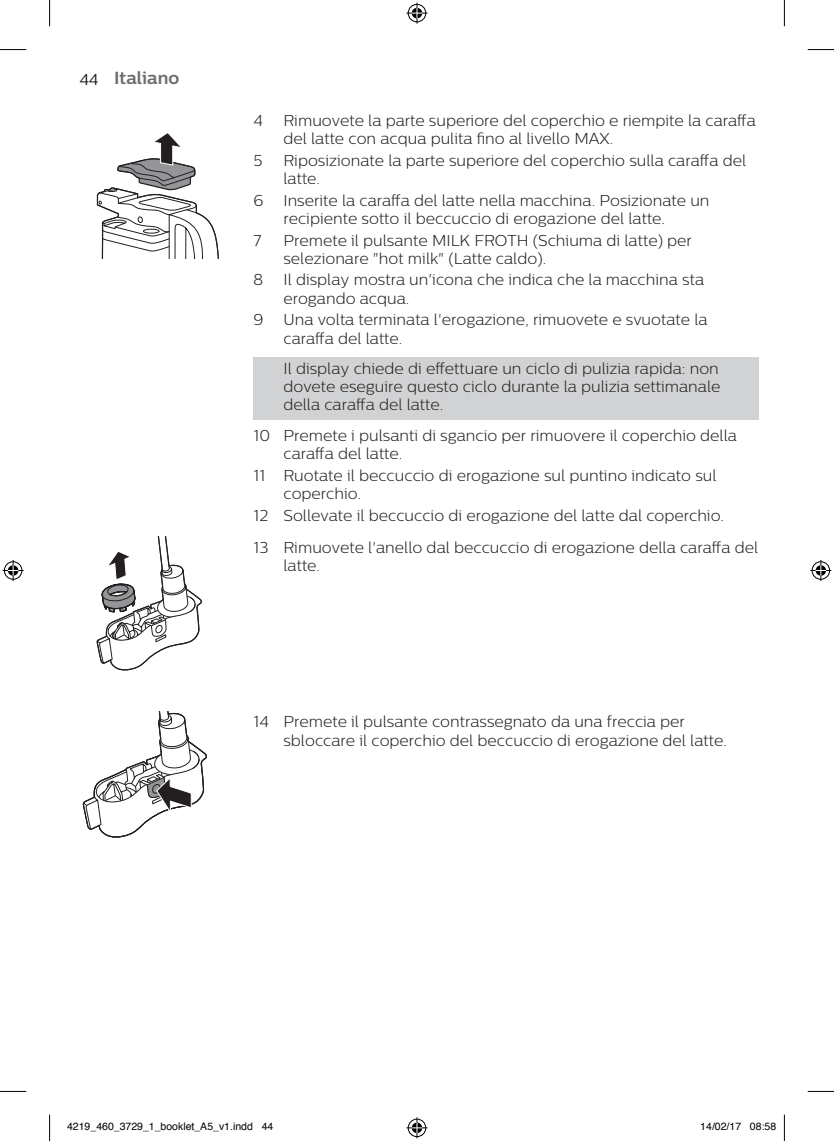
<style>
.page{position:relative;width:834px;height:1141px;background:#fff}
.page>*{position:absolute;margin:0;border:0;box-sizing:border-box;transform-origin:0 0}
.t1{font:700 17.5px "Centrale Sans";color:#6c6d70}
.t2{font:300 15.75px/18.2px "Centrale Sans";color:#231f20}
.t3{font:10.5px "Helvetica";color:#000}
.s1{font-weight:400;font-size:15.75px;color:#231f20}
</style>
<div class="page">
<div style="left:253px;top:357px;width:505px;height:62px;background:#d1d2d4"></div>
<svg style="left:96px;top:133px;width:123px;height:126px"></svg>
<svg style="left:96px;top:537px;width:106px;height:134px"></svg>
<svg style="left:82px;top:712px;width:125px;height:126px"></svg>
<svg style="left:0;top:49px;width:26px;height:1px"></svg>
<svg style="left:807px;top:49px;width:26px;height:1px"></svg>
<svg style="left:0;top:1091px;width:26px;height:1px"></svg>
<svg style="left:807px;top:1091px;width:26px;height:1px"></svg>
<svg style="left:49px;top:0;width:1px;height:26px"></svg>
<svg style="left:49px;top:1115px;width:1px;height:26px"></svg>
<svg style="left:783px;top:0;width:1px;height:26px"></svg>
<svg style="left:783px;top:1115px;width:1px;height:26px"></svg>
<svg style="left:406px;top:3px;width:21px;height:21px"></svg>
<svg style="left:406px;top:1117px;width:21px;height:21px"></svg>
<svg style="left:3px;top:560px;width:21px;height:21px"></svg>
<svg style="left:810px;top:560px;width:21px;height:21px"></svg>
<p class="t1" style="left:79px;top:68px;width:101px"><span class="s1">44</span> Italiano</p>
<p class="t2" style="left:253px;top:111px;width:11px">4</p>
<p class="t2" style="left:283px;top:111px;width:474px">Rimuovete la parte superiore del coperchio e riempite la caraffa del latte con acqua pulita fino al livello MAX.</p>
<p class="t2" style="left:253px;top:151px;width:11px">5</p>
<p class="t2" style="left:283px;top:151px;width:464px">Riposizionate la parte superiore del coperchio sulla caraffa del latte.</p>
<p class="t2" style="left:253px;top:191px;width:12px">6</p>
<p class="t2" style="left:283px;top:191px;width:427px">Inserite la caraffa del latte nella macchina. Posizionate un recipiente sotto il beccuccio di erogazione del latte.</p>
<p class="t2" style="left:253px;top:231px;width:10px">7</p>
<p class="t2" style="left:283px;top:231px;width:410px">Premete il pulsante MILK FROTH (Schiuma di latte) per selezionare "hot milk" (Latte caldo).</p>
<p class="t2" style="left:253px;top:271px;width:11px">8</p>
<p class="t2" style="left:283px;top:271px;width:422px">Il display mostra un'icona che indica che la macchina sta erogando acqua.</p>
<p class="t2" style="left:283px;top:311px;width:425px;text-indent:-30px">9 Una volta terminata l'erogazione, rimuovete e svuotate la caraffa del latte.</p>
<p class="t2" style="left:283px;top:359px;width:438px;text-align:justify">Il display chiede di effettuare un ciclo di pulizia rapida: non dovete eseguire questo ciclo durante la pulizia settimanale della caraffa del latte.</p>
<p class="t2" style="left:283px;top:426px;width:455px;text-indent:-30px">10 Premete i pulsanti di sgancio per rimuovere il coperchio della caraffa del latte.</p>
<p class="t2" style="left:283px;top:466px;width:434px;text-indent:-30px">11 Ruotate il beccuccio di erogazione sul puntino indicato sul coperchio.</p>
<p class="t2" style="left:253px;top:499px;width:506px;line-height:31.8px">12 Sollevate il beccuccio di erogazione del latte dal coperchio.<br>13 Rimuovete l'anello dal beccuccio di erogazione della caraffa del</p>
<p class="t2" style="left:283px;top:556px;width:38px">latte.</p>
<p class="t2" style="left:283px;top:713px;width:445px;text-indent:-30px">14 Premete il pulsante contrassegnato da una freccia per sbloccare il coperchio del beccuccio di erogazione del latte.</p>
<p class="t3" style="left:67px;top:1119px;width:208px">4219_460_3729_1_booklet_A5_v1.indd 44</p>
<p class="t3" style="left:700px;top:1119px;width:77px">14/02/17 08:58</p>
</div>
